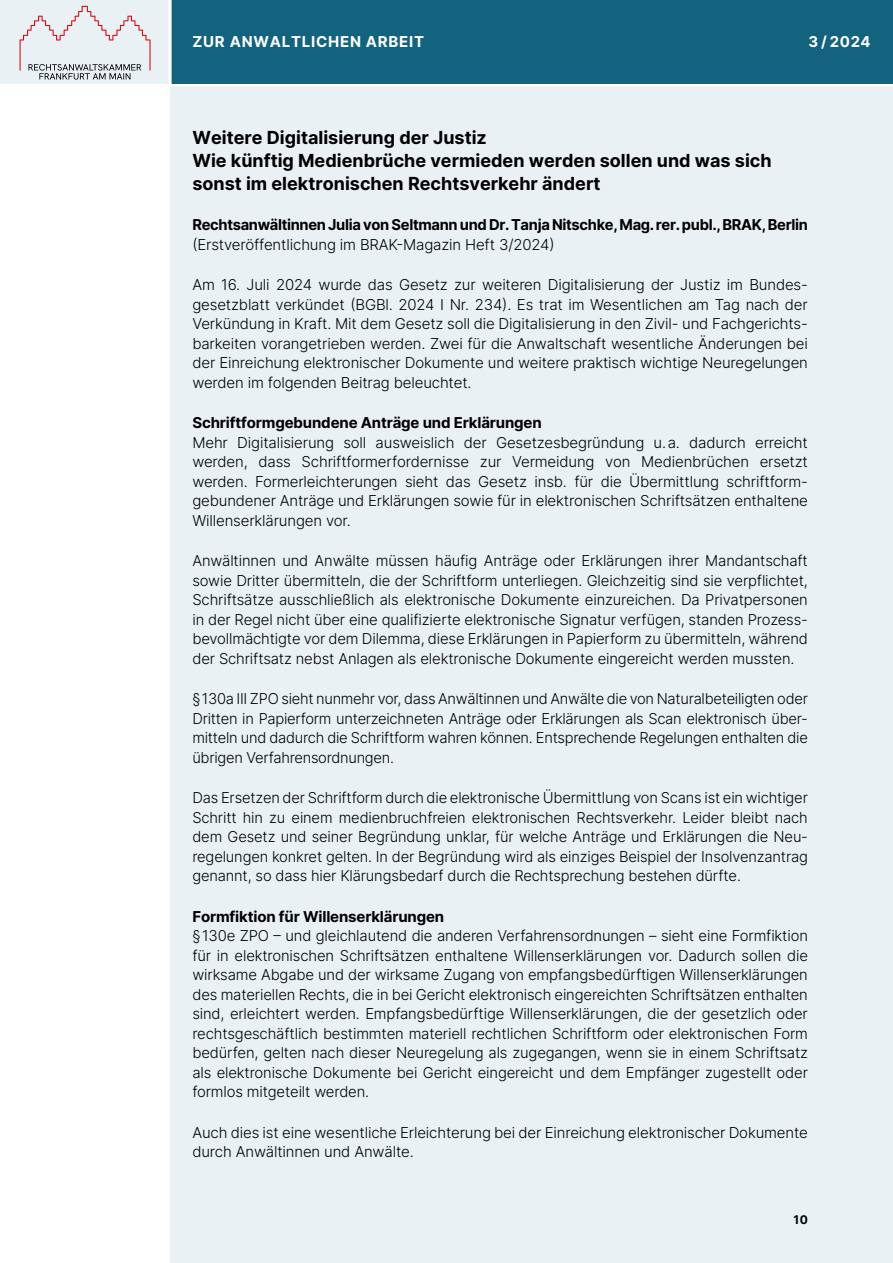
<style>
.page{position:relative;width:893px;height:1263px;background:#fff}
.page>*{position:absolute;margin:0;border:0;box-sizing:border-box;transform-origin:0 0}
.t1{font:18px/22.5px "Inter";color:#000}
.t2{font:300 15px/19.5px "Inter";letter-spacing:-.01em;color:#000;text-align:justify}
.t3{font:15px "Inter";letter-spacing:-.01em;color:#000}
.t4{font:15px "Inter";letter-spacing:.05em;color:#fff}
.t5{font:12px "Inter";color:#000}
</style>
<div class="page">
<div style="left:170px;top:87px;width:723px;height:1176px;background:#eaf1f5"></div>
<div style="left:170px;top:0;width:723px;height:84px;background:#13637e"></div>
<div style="left:0;top:0;width:170px;height:84px;background:#eaf1f5"></div>
<svg style="left:20px;top:6px;width:131px;height:74px"></svg>
<hr style="left:169px;top:0;width:3px;height:85px;background:#fff">
<p class="t4" style="left:192px;top:31px;width:233px">ZUR ANWALTLICHEN ARBEIT</p>
<p class="t4" style="left:808px;top:31px;width:64px">3 / 2024</p>
<p class="t1" style="left:192px;top:126px;width:581px">Weitere Digitalisierung der Justiz<br>Wie künftig Medienbrüche vermieden werden sollen und was sich sonst im elektronischen Rechtsverkehr ändert</p>
<p class="t3" style="left:192px;top:214px;width:617px">Rechtsanwältinnen Julia von Seltmann und Dr. Tanja Nitschke, Mag. rer. publ., BRAK, Berlin</p>
<p class="t2" style="left:192px;top:234px;width:364px">(Erstveröffentlichung im BRAK-Magazin Heft 3/2024)</p>
<p class="t2" style="left:192px;top:275px;width:617px">Am 16. Juli 2024 wurde das Gesetz zur weiteren Digitalisierung der Justiz im Bundes&shy;gesetzblatt verkündet (BGBl. 2024 I Nr. 234). Es trat im Wesentlichen am Tag nach der Verkündung in Kraft. Mit dem Gesetz soll die Digitalisierung in den Zivil- und Fachgerichts&shy;barkeiten vorangetrieben werden. Zwei für die Anwaltschaft wesentliche Änderungen bei der Einreichung elektronischer Dokumente und weitere praktisch wichtige Neuregelungen werden im folgenden Beitrag beleuchtet.</p>
<p class="t3" style="left:192px;top:412px;width:351px">Schriftformgebundene Anträge und Erklärungen</p>
<p class="t2" style="left:192px;top:432px;width:617px;text-align:left">Mehr Digitalisierung soll ausweislich der Gesetzesbegründung u.a. dadurch erreicht werden, dass Schriftformerfordernisse zur Vermeidung von Medienbrüchen ersetzt werden. Formerleichterungen sieht das Gesetz insb. für die Übermittlung schriftform&shy;gebundener Anträge und Erklärungen sowie für in elektronischen Schriftsätzen enthaltene Willenserklärungen vor.</p>
<p class="t2" style="left:192px;top:551px;width:617px;text-align:left">Anwältinnen und Anwälte müssen häufig Anträge oder Erklärungen ihrer Mandantschaft sowie Dritter übermitteln, die der Schriftform unterliegen. Gleichzeitig sind sie verpflichtet, Schriftsätze ausschließlich als elektronische Dokumente einzureichen. Da Privatpersonen in der Regel nicht über eine qualifizierte elektronische Signatur verfügen, standen Prozess&shy;bevollmächtigte vor dem Dilemma, diese Erklärungen in Papierform zu übermitteln, während der Schriftsatz nebst Anlagen als elektronische Dokumente eingereicht werden mussten.</p>
<p class="t2" style="left:192px;top:689px;width:617px">§130a III ZPO sieht nunmehr vor, dass Anwältinnen und Anwälte die von Naturalbeteiligten oder Dritten in Papierform unterzeichneten Anträge oder Erklärungen als Scan elektronisch über&shy;mitteln und dadurch die Schriftform wahren können. Entsprechende Regelungen enthalten die übrigen Verfahrensordnungen.</p>
<p class="t2" style="left:192px;top:788px;width:617px">Das Ersetzen der Schriftform durch die elektronische Übermittlung von Scans ist ein wichtiger Schritt hin zu einem medienbruchfreien elektronischen Rechtsverkehr. Leider bleibt nach dem Gesetz und seiner Begründung unklar, für welche Anträge und Erklärungen die Neu&shy;regelungen konkret gelten. In der Begründung wird als einziges Beispiel der Insolvenzantrag genannt, so dass hier Klärungsbedarf durch die Rechtsprechung bestehen dürfte.</p>
<p class="t3" style="left:192px;top:905px;width:253px">Formfiktion für Willenserklärungen</p>
<p class="t2" style="left:192px;top:926px;width:617px">§130e ZPO – und gleichlautend die anderen Verfahrensordnungen – sieht eine Formfiktion für in elektronischen Schriftsätzen enthaltene Willenserklärungen vor. Dadurch sollen die wirksame Abgabe und der wirksame Zugang von empfangsbedürftigen Willenserklärungen des materiellen Rechts, die in bei Gericht elektronisch eingereichten Schriftsätzen enthalten sind, erleichtert werden. Empfangsbedürftige Willenserklärungen, die der gesetzlich oder rechtsgeschäftlich bestimmten materiell rechtlichen Schriftform oder elektronischen Form bedürfen, gelten nach dieser Neuregelung als zugegangen, wenn sie in einem Schriftsatz als elektronische Dokumente bei Gericht eingereicht und dem Empfänger zugestellt oder formlos mitgeteilt werden.</p>
<p class="t2" style="left:192px;top:1122px;width:617px">Auch dies ist eine wesentliche Erleichterung bei der Einreichung elektronischer Dokumente durch Anwältinnen und Anwälte.</p>
<p class="t5" style="left:793px;top:1211px;width:16px">10</p>
</div>
